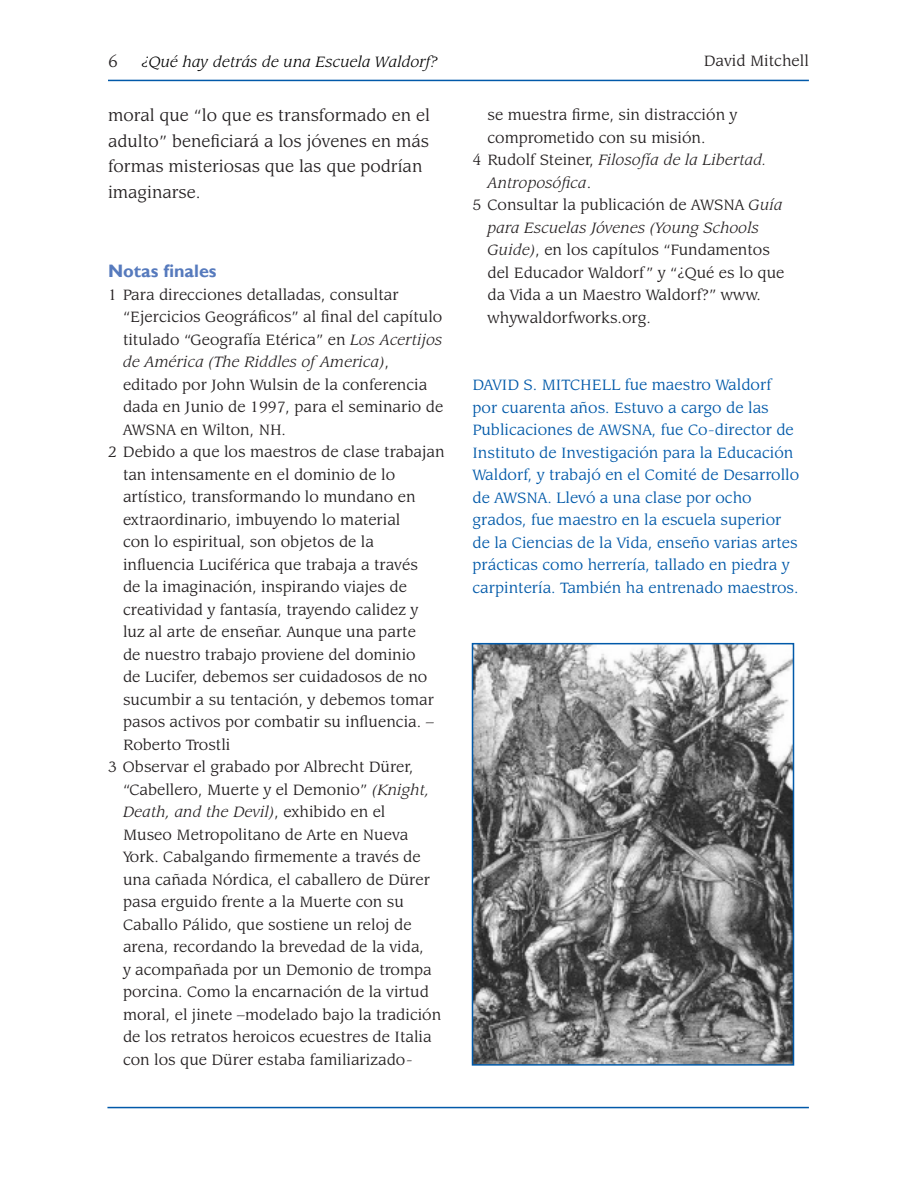
<style>
.page{position:relative;width:918px;height:1188px;background:#fff}
.page>*{position:absolute;margin:0;border:0;box-sizing:border-box;transform-origin:0 0}
.text{font:18px/25.5px "Leawood IT Cby BT";color:#231f20}
.bibliography_heading{font:700 18px "Gill Sans";color:#567abd}
.citations_and_notes{font:16.5px/22.5px "Leawood IT Cby BT";color:#231f20}
.biography{font:16.5px/22.5px "Leawood IT Cby BT";color:#0159a9}
.citations_and_notes-2{font:italic 16.5px/22.5px "Leawood IT Cby BT";color:#231f20}
.t1{font:italic 16.5px "Leawood IT Cby BT";color:#000}
.s1{font-style:normal}
.s2{font-style:italic}
</style>
<div class="page">
<hr style="left:108px;top:80px;width:701px;height:1px;background:#0159a9">
<hr style="left:107px;top:1107px;width:702px;height:1px;background:#0159a9">
<img style="left:475px;top:646px;width:316px;height:417px">
<div style="left:472px;top:643px;width:322px;height:423px;border:2px solid #0159a9"></div>
<p class="text" style="left:108px;top:49px;width:11px">6</p>
<p class="t1" style="left:142px;top:53px;width:297px">¿Qué hay detrás de una Escuela Waldorf?</p>
<p class="citations_and_notes" style="left:704px;top:50px;width:107px">David Mitchell</p>
<p class="text" style="left:108px;top:103px;width:324px">moral que “lo que es transformado en el adulto” beneficiará a los jóvenes en más formas misteriosas que las que podrían imaginarse.</p>
<p class="citations_and_notes" style="left:488px;top:104px;width:251px">se muestra firme, sin distracción y comprometido con su misión.</p>
<p class="citations_and_notes-2" style="left:488px;top:149px;width:281px;text-indent:-15px"><span class="s1">4 Rudolf Steiner,</span> Filosofía de la Libertad.<br>Antroposófica<span class="s1">.</span></p>
<p class="citations_and_notes" style="left:488px;top:194px;width:299px;text-indent:-15px">5 Consultar la publicación de AWSNA <span class="s2">Guía para Escuelas Jóvenes (Young Schools Guide)</span>, en los capítulos “Fundamentos del Educador Waldorf” y “¿Qué es lo que da Vida a un Maestro Waldorf?” www. whywaldorfworks.org.</p>
<p class="bibliography_heading" style="left:108px;top:260px;width:110px">Notas finales</p>
<p class="citations_and_notes" style="left:123px;top:283px;width:322px;text-indent:-15px">1 Para direcciones detalladas, consultar “Ejercicios Geográficos” al final del capítulo titulado “Geografía Etérica” en <span class="s2">Los Acertijos de América (The Riddles of America)</span>, editado por John Wulsin de la conferencia dada en Junio de 1997, para el seminario de AWSNA en Wilton, NH.</p>
<p class="citations_and_notes" style="left:123px;top:441px;width:323px;text-indent:-15px">2 Debido a que los maestros de clase trabajan tan intensamente en el dominio de lo artístico, transformando lo mundano en extraordinario, imbuyendo lo material<br>con lo espiritual, son objetos de la influencia Luciférica que trabaja a través<br>de la imaginación, inspirando viajes de creatividad y fantasía, trayendo calidez y<br>luz al arte de enseñar. Aunque una parte<br>de nuestro trabajo proviene del dominio<br>de Lucifer, debemos ser cuidadosos de no sucumbir a su tentación, y debemos tomar pasos activos por combatir su influencia. – Roberto Trostli</p>
<p class="citations_and_notes" style="left:123px;top:756px;width:320px;text-indent:-15px">3 Observar el grabado por Albrecht Dürer, “Cabellero, Muerte y el Demonio” <span class="s2">(Knight, Death, and the Devil)</span>, exhibido en el<br>Museo Metropolitano de Arte en Nueva York. Cabalgando firmemente a través de una cañada Nórdica, el caballero de Dürer pasa erguido frente a la Muerte con su Caballo Pálido, que sostiene un reloj de arena, recordando la brevedad de la vida,<br>y acompañada por un Demonio de trompa porcina. Como la encarnación de la virtud moral, el jinete –modelado bajo la tradición de los retratos heroicos ecuestres de Italia con los que Dürer estaba familiarizado-</p>
<p class="biography" style="left:472px;top:374px;width:328px">DAVID S. MITCHELL fue maestro Waldorf por cuarenta años. Estuvo a cargo de las Publicaciones de AWSNA, fue Co-director de Instituto de Investigación para la Educación Waldorf, y trabajó en el Comité de Desarrollo de AWSNA. Llevó a una clase por ocho grados, fue maestro en la escuela superior de la Ciencias de la Vida, enseño varias artes prácticas como herrería, tallado en piedra y carpintería. También ha entrenado maestros.</p>
</div>
